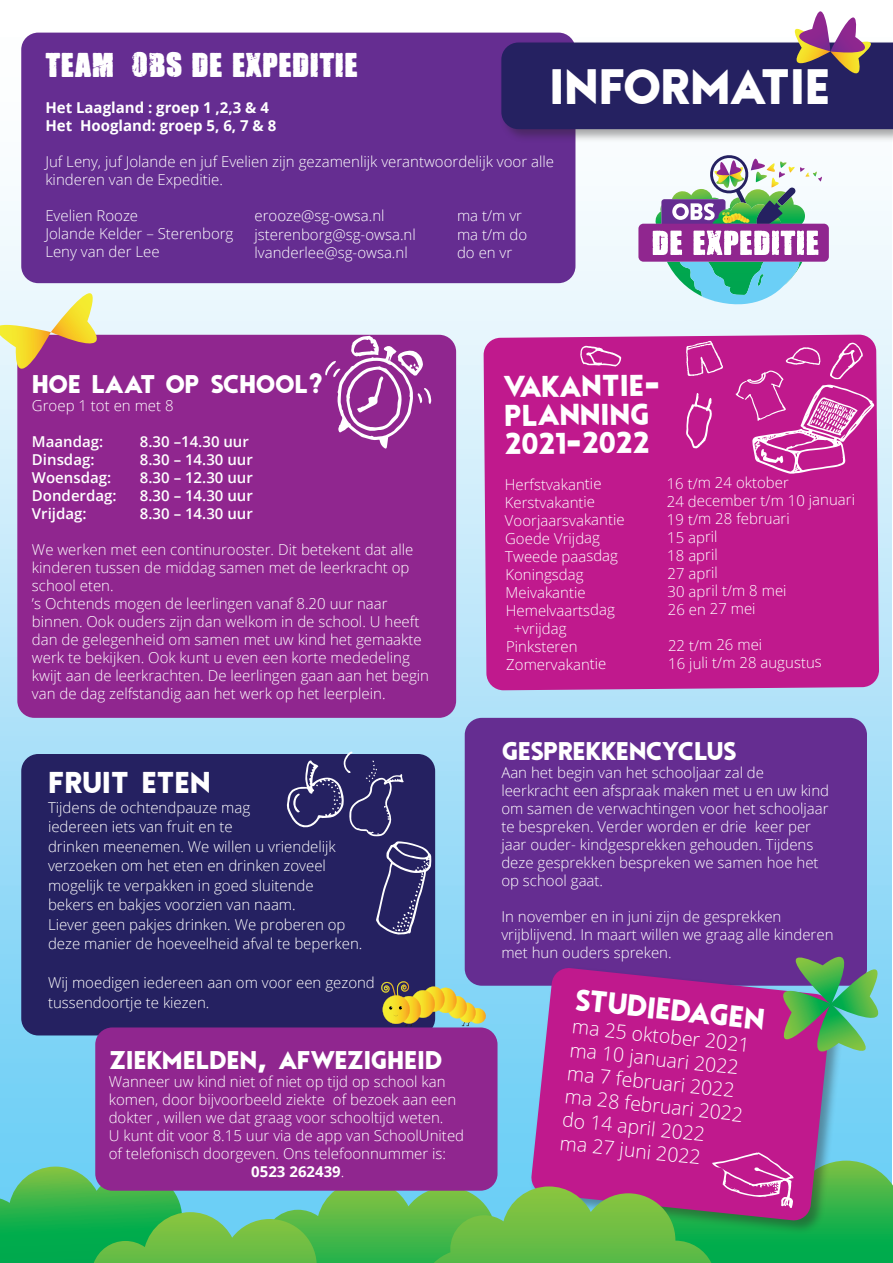
<style>
.page{position:relative;width:893px;height:1263px;background:#fff}
.page>*{position:absolute;margin:0;border:0;box-sizing:border-box;transform-origin:0 0}
.t1{font:700 49.5px "Tourmaline";letter-spacing:-.01em;color:#fff}
.t2{font:31.5px "Madrid Grunge";color:#fff}
.t3{font:700 30px "Tourmaline";letter-spacing:-.03em;color:#fff}
.t4{font:700 30px "Tourmaline";letter-spacing:-.01em;color:#fff}
.t5{font:700 30px "Tourmaline";letter-spacing:-.05em;color:#fff}
.t6{font:700 25.5px "Tourmaline";letter-spacing:-.01em;color:#fff}
.t7{font:700 25.5px "Tourmaline";letter-spacing:-.03em;color:#fff}
.t8{font:700 25.5px "Tourmaline";letter-spacing:.01em;color:#fff}
.t9{font:300 19.5px "Open Sans";color:#fff}
.t10{font:300 15px/18px "Open Sans";color:#fff}
.t11{font:600 15px "Open Sans";color:#fff}
.t12{font:700 15px "Open Sans";color:#fff}
.s1{font-weight:300}
</style>
<div class="page">
<img style="left:0;top:624px;width:681px;height:528px">
<img style="left:0;top:32px;width:683px;height:592px">
<div style="left:21px;top:754px;width:414px;height:281px;background:#252161;border-radius:17px"></div>
<svg style="left:667px;top:262px;width:135px;height:43px;background:#75d0cc"></svg>
<svg style="left:655px;top:205px;width:6px;height:19px"></svg>
<div style="left:661px;top:199px;width:64px;height:29px;background:#652d91;border-radius:3px"></div>
<svg style="left:672px;top:153px;width:151px;height:71px"></svg>
<div style="left:638px;top:224px;width:191px;height:38px;background:#90268f;border-radius:5px"></div>
<svg style="left:653px;top:231px;width:29px;height:24px"></svg>
<svg style="left:693px;top:231px;width:125px;height:24px"></svg>
<div style="left:21px;top:33px;width:554px;height:250px;background:#652d91;border-radius:17px"></div>
<div style="left:17px;top:335px;width:439px;height:383px;background:#90268f;border-radius:17px"></div>
<div style="left:499px;top:40px;width:394px;height:103px;background:#231f20;opacity:.4"></div>
<svg style="left:325px;top:336px;width:106px;height:113px"></svg>
<svg style="left:287px;top:751px;width:144px;height:184px"></svg>
<div style="left:484px;top:335px;width:395px;height:355px;background:#c0198d"></div>
<svg style="left:686px;top:393px;width:26px;height:56px"></svg>
<svg style="left:580px;top:346px;width:41px;height:21px"></svg>
<svg style="left:735px;top:343px;width:139px;height:131px;background:#c93b9e"></svg>
<svg style="left:686px;top:341px;width:37px;height:35px"></svg>
<div style="left:465px;top:718px;width:402px;height:268px;background:#652d91;border-radius:17px"></div>
<svg style="left:0;top:293px;width:121px;height:108px"></svg>
<svg style="left:0;top:276px;width:117px;height:8px"></svg>
<svg style="left:501px;top:11px;width:392px;height:118px"></svg>
<svg style="left:381px;top:972px;width:110px;height:56px"></svg>
<svg style="left:531px;top:968px;width:301px;height:184px;background:#b62492"></svg>
<svg style="left:759px;top:935px;width:133px;height:141px"></svg>
<svg style="left:0;top:1152px;width:893px;height:111px;background:#619e69"></svg>
<div style="left:95px;top:1027px;width:402px;height:164px;background:#90268f;border-radius:17px"></div>
<p class="t2" style="left:45px;top:51px;width:314px">TEAM OBS DE EXPEDITIE</p>
<p class="t12" style="left:45px;top:97px;width:225px">Het Laagland : groep 1 ,2,3 &amp; 4</p>
<p class="t12" style="left:45px;top:115px;width:232px">Het Hoogland: groep 5, 6, 7 &amp; 8</p>
<p class="t10" style="left:45px;top:152px;width:510px">Juf Leny, juf Jolande en juf Evelien zijn gezamenlijk verantwoordelijk voor alle kinderen van de Expeditie.</p>
<p class="t10" style="left:45px;top:206px;width:94px">Evelien Rooze</p>
<p class="t10" style="left:45px;top:224px;width:190px">Jolande Kelder – Sterenborg</p>
<p class="t10" style="left:45px;top:242px;width:116px">Leny van der Lee</p>
<p class="t1" style="left:550px;top:55px;width:282px">INFORMATIE</p>
<p class="t10" style="left:254px;top:207px;width:132px">erooze@sg-owsa.nl</p>
<p class="t10" style="left:254px;top:225px;width:163px">jsterenborg@sg-owsa.nl</p>
<p class="t10" style="left:254px;top:243px;width:155px">lvanderlee@sg-owsa.nl</p>
<p class="t10" style="left:457px;top:207px;width:67px">ma t/m vr</p>
<p class="t10" style="left:457px;top:225px;width:72px">ma t/m do</p>
<p class="t10" style="left:457px;top:243px;width:57px">do en vr</p>
<p class="t8" style="left:32px;top:368px;width:293px">HOE LAAT OP SCHOOL?</p>
<p class="t10" style="left:32px;top:396px;width:143px">Groep 1 tot en met 8</p>
<p class="t11" style="left:32px;top:431px;width:73px">Maandag:</p>
<p class="t11" style="left:140px;top:431px;width:110px">8.30 –14.30 uur</p>
<p class="t11" style="left:32px;top:449px;width:64px">Dinsdag:</p>
<p class="t11" style="left:140px;top:449px;width:114px">8.30 – 14.30 uur</p>
<p class="t11" style="left:32px;top:467px;width:81px">Woensdag:</p>
<p class="t11" style="left:140px;top:467px;width:114px">8.30 – 12.30 uur</p>
<p class="t11" style="left:32px;top:485px;width:86px">Donderdag:</p>
<p class="t11" style="left:140px;top:485px;width:114px">8.30 – 14.30 uur</p>
<p class="t11" style="left:32px;top:503px;width:56px">Vrijdag:</p>
<p class="t11" style="left:140px;top:503px;width:114px">8.30 – 14.30 uur</p>
<p class="t10" style="left:32px;top:540px;width:383px">We werken met een continurooster. Dit betekent dat alle kinderen tussen de middag samen met de leerkracht op school eten.</p>
<p class="t10" style="left:32px;top:594px;width:357px">’s Ochtends mogen de leerlingen vanaf 8.20 uur naar</p>
<p class="t10" style="left:32px;top:612px;width:399px">binnen. Ook ouders zijn dan welkom in de school. U heeft dan de gelegenheid om samen met uw kind het gemaakte werk te bekijken. Ook kunt u even een korte mededeling kwijt aan de leerkrachten. De leerlingen gaan aan het begin van de dag zelfstandig aan het werk op het leerplein.</p>
<p class="t4" style="left:48px;top:763px;width:164px">FRUIT ETEN</p>
<p class="t10" style="left:48px;top:797px;width:316px;line-height:19.5px">Tijdens de ochtendpauze mag<br>iedereen iets van fruit en te<br>drinken meenemen. We willen u vriendelijk verzoeken om het eten en drinken zoveel mogelijk te verpakken in goed sluitende bekers en bakjes voorzien van naam.<br>Liever geen pakjes drinken. We proberen op deze manier de hoeveelheid afval te beperken.</p>
<p class="t10" style="left:48px;top:973px;width:328px;line-height:19.5px">Wij moedigen iedereen aan om voor een gezond tussendoortje te kiezen.</p>
<p class="t6" style="left:109px;top:1043px;width:336px">ZIEKMELDEN, AFWEZIGHEID</p>
<p class="t10" style="left:109px;top:1072px;width:349px">Wanneer uw kind niet of niet op tijd op school kan komen, door bijvoorbeeld ziekte of bezoek aan een dokter , willen we dat graag voor schooltijd weten.</p>
<p class="t10" style="left:109px;top:1126px;width:357px">U kunt dit voor 8.15 uur via de app van SchoolUnited</p>
<p class="t10" style="left:109px;top:1144px;width:339px">of telefonisch doorgeven. Ons telefoonnummer is:</p>
<p class="t12" style="left:251px;top:1160px;width:95px">0523 262439<span class="s1">.</span></p>
<p class="t5" style="left:504px;top:367px;width:158px">VAKANTIE-</p>
<p class="t3" style="left:504px;top:395px;width:147px">PLANNING</p>
<p class="t4" style="left:504px;top:424px;width:147px">2021-2022</p>
<p class="t10" style="left:504px;top:476px;width:98px;rotate:-1deg">Herfstvakantie</p>
<p class="t10" style="left:666px;top:474px;width:124px;rotate:-1deg">16 t/m 24 oktober</p>
<p class="t10" style="left:505px;top:494px;width:92px;rotate:-1deg">Kerstvakantie</p>
<p class="t10" style="left:667px;top:493px;width:190px;rotate:-1deg">24 december t/m 10 januari</p>
<p class="t10" style="left:505px;top:512px;width:121px;rotate:-1deg">Voorjaarsvakantie</p>
<p class="t10" style="left:667px;top:510px;width:124px;rotate:-1deg">19 t/m 28 februari</p>
<p class="t10" style="left:505px;top:530px;width:96px;rotate:-1deg">Goede Vrijdag</p>
<p class="t10" style="left:667px;top:528px;width:52px;rotate:-1deg">15 april</p>
<p class="t10" style="left:505px;top:548px;width:114px;rotate:-1deg">Tweede paasdag</p>
<p class="t10" style="left:667px;top:546px;width:52px;rotate:-1deg">18 april</p>
<p class="t10" style="left:505px;top:566px;width:80px;rotate:-1deg">Koningsdag</p>
<p class="t10" style="left:667px;top:564px;width:52px;rotate:-1deg">27 april</p>
<p class="t10" style="left:505px;top:584px;width:82px;rotate:-1deg">Meivakantie</p>
<p class="t10" style="left:667px;top:582px;width:121px;rotate:-1deg">30 april t/m 8 mei</p>
<p class="t10" style="left:505px;top:602px;width:111px;rotate:-1deg">Hemelvaartsdag</p>
<p class="t10" style="left:667px;top:600px;width:89px;rotate:-1deg">26 en 27 mei</p>
<p class="t10" style="left:513px;top:619px;width:54px;rotate:-1deg">+vrijdag</p>
<p class="t10" style="left:506px;top:638px;width:73px;rotate:-1deg">Pinksteren</p>
<p class="t10" style="left:668px;top:636px;width:96px;rotate:-1deg">22 t/m 26 mei</p>
<p class="t10" style="left:506px;top:656px;width:102px;rotate:-1deg">Zomervakantie</p>
<p class="t10" style="left:668px;top:654px;width:155px;rotate:-1deg">16 juli t/m 28 augustus</p>
<p class="t7" style="left:501px;top:735px;width:237px">GESPREKKENCYCLUS</p>
<p class="t10" style="left:501px;top:763px;width:264px">Aan het begin van het schooljaar zal de</p>
<p class="t10" style="left:501px;top:781px;width:329px">leerkracht een afspraak maken met u en uw kind om samen de verwachtingen voor het schooljaar te bespreken. Verder worden er drie keer per jaar ouder- kindgesprekken gehouden. Tijdens deze gesprekken bespreken we samen hoe het op school gaat.</p>
<p class="t10" style="left:501px;top:907px;width:282px">In november en in juni zijn de gesprekken</p>
<p class="t10" style="left:501px;top:925px;width:334px">vrijblijvend. In maart willen we graag alle kinderen met hun ouders spreken.</p>
<p class="t3" style="left:577px;top:980px;width:192px;rotate:6deg">STUDIEDAGEN</p>
<p class="t9" style="left:574px;top:1013px;width:180px;rotate:6deg">ma 25 oktober 2021</p>
<p class="t9" style="left:571px;top:1036px;width:171px;rotate:6deg">ma 10 januari 2022</p>
<p class="t9" style="left:569px;top:1059px;width:170px;rotate:6deg">ma 7 februari 2022</p>
<p class="t9" style="left:566px;top:1083px;width:181px;rotate:6deg">ma 28 februari 2022</p>
<p class="t9" style="left:564px;top:1106px;width:145px;rotate:6deg">do 14 april 2022</p>
<p class="t9" style="left:561px;top:1129px;width:143px;rotate:6deg">ma 27 juni 2022</p>
</div>
